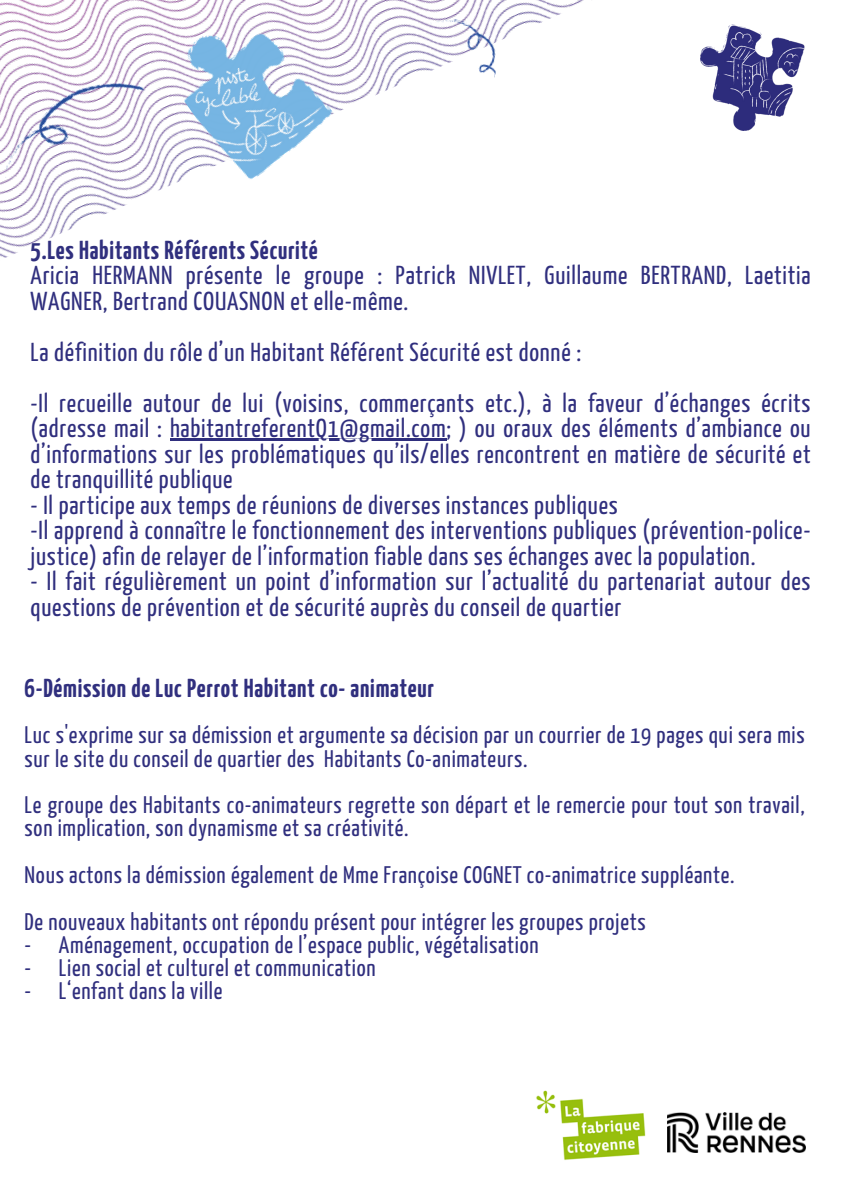
<style>
.page{position:relative;width:842px;height:1191px;background:#fff}
.page>*{position:absolute;margin:0;border:0;box-sizing:border-box;transform-origin:0 0}
.t1{font:25.9px/25.5px "Yanone Kaffeesatz";letter-spacing:.03em;color:#302f7e}
.t2{font:700 25.9px "Yanone Kaffeesatz";letter-spacing:.03em;color:#302f7e}
.t3{font:23.9px/23.2px "Yanone Kaffeesatz";letter-spacing:.03em;color:#302f7e}
</style>
<div class="page">
<img style="left:0;top:0;width:584px;height:258px">
<img style="left:160px;top:0;width:178px;height:186px">
<img style="left:700px;top:24px;width:105px;height:107px">
<img style="left:421px;top:13px;width:84px;height:64px">
<img style="left:0;top:50px;width:146px;height:161px">
<img style="left:536px;top:1090px;width:110px;height:70px">
<img style="left:668px;top:1112px;width:138px;height:40px">
<hr style="left:170px;top:439px;width:276px;height:2px;background:#302f7e">
<p class="t2" style="left:31px;top:239px;width:289px">5.Les Habitants Référents Sécurité</p>
<p class="t1" style="left:31px;top:264px;width:781px">Aricia HERMANN présente le groupe : Patrick NIVLET, Guillaume BERTRAND, Laetitia<br>WAGNER, Bertrand COUASNON et elle-même.</p>
<p class="t1" style="left:31px;top:341px;width:552px">La définition du rôle d’un Habitant Référent Sécurité est donné :</p>
<p class="t1" style="left:31px;top:392px;width:781px">-Il recueille autour de lui (voisins, commerçants etc.), à la faveur d’échanges écrits (adresse mail : habitantreferentQ1@gmail.com; ) ou oraux des éléments d’ambiance ou</p>
<p class="t1" style="left:31px;top:443px;width:781px">d’informations sur les problématiques qu’ils/elles rencontrent en matière de sécurité et de tranquillité publique</p>
<p class="t1" style="left:31px;top:494px;width:781px">- Il participe aux temps de réunions de diverses instances publiques<br>-Il apprend à connaître le fonctionnement des interventions publiques (prévention-police-</p>
<p class="t1" style="left:31px;top:545px;width:726px">justice) afin de relayer de l’information fiable dans ses échanges avec la population.</p>
<p class="t1" style="left:31px;top:570px;width:781px">- Il fait régulièrement un point d’information sur l’actualité du partenariat autour des</p>
<p class="t1" style="left:31px;top:596px;width:592px">questions de prévention et de sécurité auprès du conseil de quartier</p>
<p class="t2" style="left:25px;top:677px;width:411px">6-Démission de Luc Perrot Habitant co- animateur</p>
<p class="t3" style="left:25px;top:725px;width:782px">Luc s'exprime sur sa démission et argumente sa décision par un courrier de 19 pages qui sera mis sur le site du conseil de quartier des Habitants Co-animateurs.</p>
<p class="t3" style="left:25px;top:795px;width:782px">Le groupe des Habitants co-animateurs regrette son départ et le remercie pour tout son travail, son implication, son dynamisme et sa créativité.</p>
<p class="t3" style="left:25px;top:864px;width:711px">Nous actons la démission également de Mme Françoise COGNET co-animatrice suppléante.</p>
<p class="t3" style="left:25px;top:911px;width:622px">De nouveaux habitants ont répondu présent pour intégrer les groupes projets</p>
<h1 class="t3" style="left:25px;top:934px;width:516px">- Aménagement, occupation de l’espace public, végétalisation</h1>
<p class="t3" style="left:25px;top:957px;width:352px">- Lien social et culturel et communication</p>
<p class="t3" style="left:25px;top:981px;width:199px">- L‘enfant dans la ville</p>
</div>
